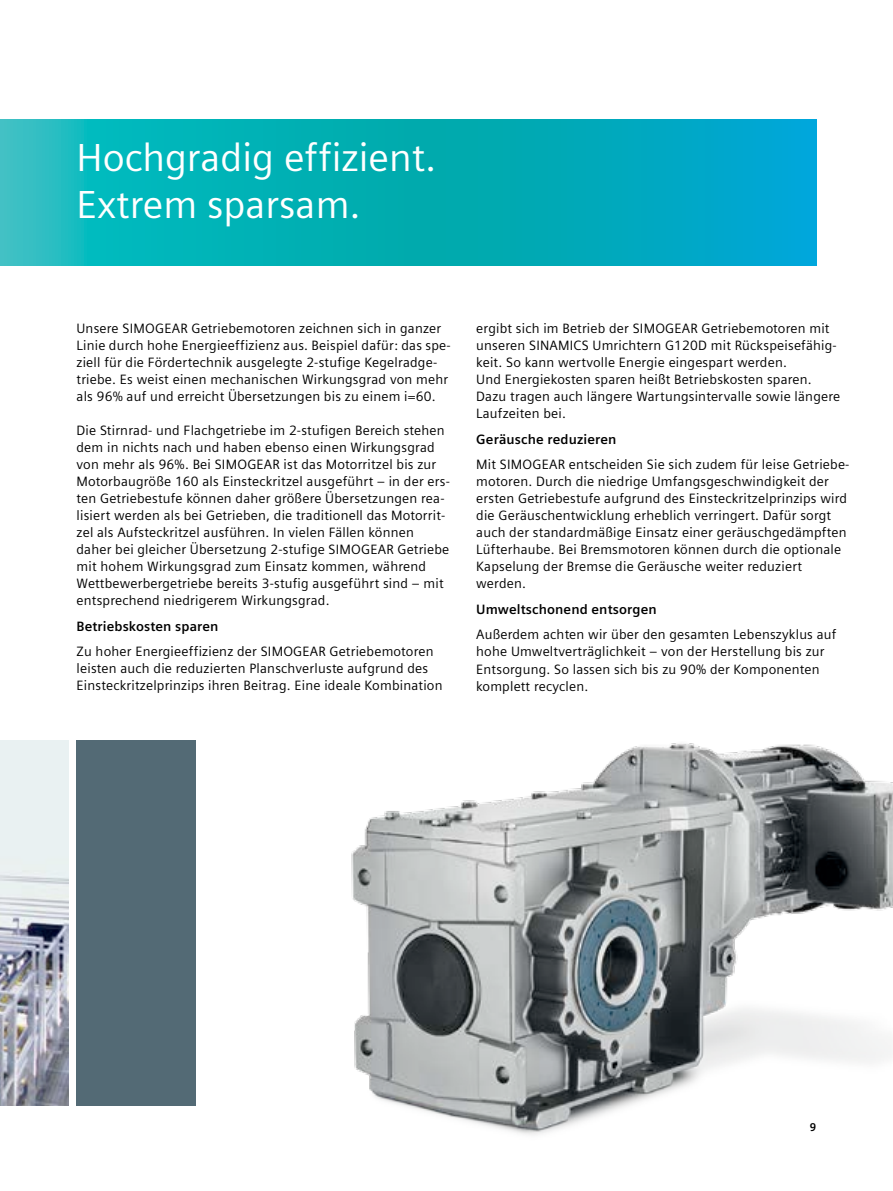
<style>
.page{position:relative;width:893px;height:1191px;background:#fff}
.page>*{position:absolute;margin:0;border:0;box-sizing:border-box;transform-origin:0 0}
.t1{font:39px/46.8px "Siemens Sans Global";color:#fff}
.t2{font:13.5px/17px "Siemens Sans Global";letter-spacing:.015em;color:#000}
.t3{font:700 13.5px "Siemens Sans Global";letter-spacing:.01em;color:#000}
.t4{font:700 11.25px "Siemens Sans Global";color:#000}
</style>
<div class="page">
<svg style="left:0;top:119px;width:816px;height:147px;background:#04aebb"></svg>
<img style="left:0;top:740px;width:68px;height:366px">
<img style="left:351px;top:743px;width:542px;height:392px">
<div style="left:77px;top:740px;width:119px;height:366px;background:#536a75"></div>
<h1 class="t1" style="left:77px;top:136px;width:361px">Hochgradig effizient.<br>Extrem sparsam.</h1>
<p class="t2" style="left:77px;top:320px;width:376px">Unsere SIMOGEAR Getriebemotoren zeichnen sich in ganzer Linie durch hohe Energieeffizienz aus. Beispiel dafür: das spe&shy;ziell für die Fördertechnik ausgelegte 2-stufige Kegelradge&shy;triebe. Es weist einen mechanischen Wirkungsgrad von mehr als 96% auf und erreicht Übersetzungen bis zu einem i=60.</p>
<p class="t2" style="left:77px;top:422px;width:375px">Die Stirnrad- und Flachgetriebe im 2-stufigen Bereich stehen dem in nichts nach und haben ebenso einen Wirkungsgrad von mehr als 96%. Bei SIMOGEAR ist das Motorritzel bis zur Motorbaugröße 160 als Einsteckritzel ausgeführt – in der ers&shy;ten Getriebestufe können daher größere Übersetzungen rea&shy;lisiert werden als bei Getrieben, die traditionell das Motorrit&shy;zel als Aufsteckritzel ausführen. In vielen Fällen können daher bei gleicher Übersetzung 2-stufige SIMOGEAR Getriebe mit hohem Wirkungsgrad zum Einsatz kommen, während Wettbewerbergetriebe bereits 3-stufig ausgeführt sind – mit entsprechend niedrigerem Wirkungsgrad.</p>
<p class="t3" style="left:77px;top:618px;width:144px">Betriebskosten sparen</p>
<p class="t2" style="left:77px;top:644px;width:368px">Zu hoher Energieeffizienz der SIMOGEAR Getriebemotoren leisten auch die reduzierten Planschverluste aufgrund des<br>Einsteckritzelprinzips ihren Beitrag. Eine ideale Kombination</p>
<p class="t2" style="left:476px;top:320px;width:365px">ergibt sich im Betrieb der SIMOGEAR Getriebemotoren mit unseren SINAMICS Umrichtern G120D mit Rückspeisefähig&shy;keit. So kann wertvolle Energie eingespart werden.<br>Und Energiekosten sparen heißt Betriebskosten sparen.<br>Dazu tragen auch längere Wartungsintervalle sowie längere Laufzeiten bei.</p>
<p class="t3" style="left:476px;top:431px;width:142px">Geräusche reduzieren</p>
<p class="t2" style="left:476px;top:457px;width:375px">Mit SIMOGEAR entscheiden Sie sich zudem für leise Getriebe&shy;motoren. Durch die niedrige Umfangsgeschwindigkeit der ersten Getriebestufe aufgrund des Einsteckritzelprinzips wird die Geräuschentwicklung erheblich verringert. Dafür sorgt auch der standardmäßige Einsatz einer geräuschgedämpften Lüfterhaube. Bei Bremsmotoren können durch die optionale Kapselung der Bremse die Geräusche weiter reduziert werden.</p>
<p class="t3" style="left:476px;top:601px;width:182px">Umweltschonend entsorgen</p>
<p class="t2" style="left:476px;top:627px;width:362px">Außerdem achten wir über den gesamten Lebenszyklus auf hohe Umweltverträglichkeit – von der Herstellung bis zur Entsorgung. So lassen sich bis zu 90% der Komponenten komplett recyclen.</p>
<p class="t4" style="left:810px;top:1120px;width:8px">9</p>
</div>
